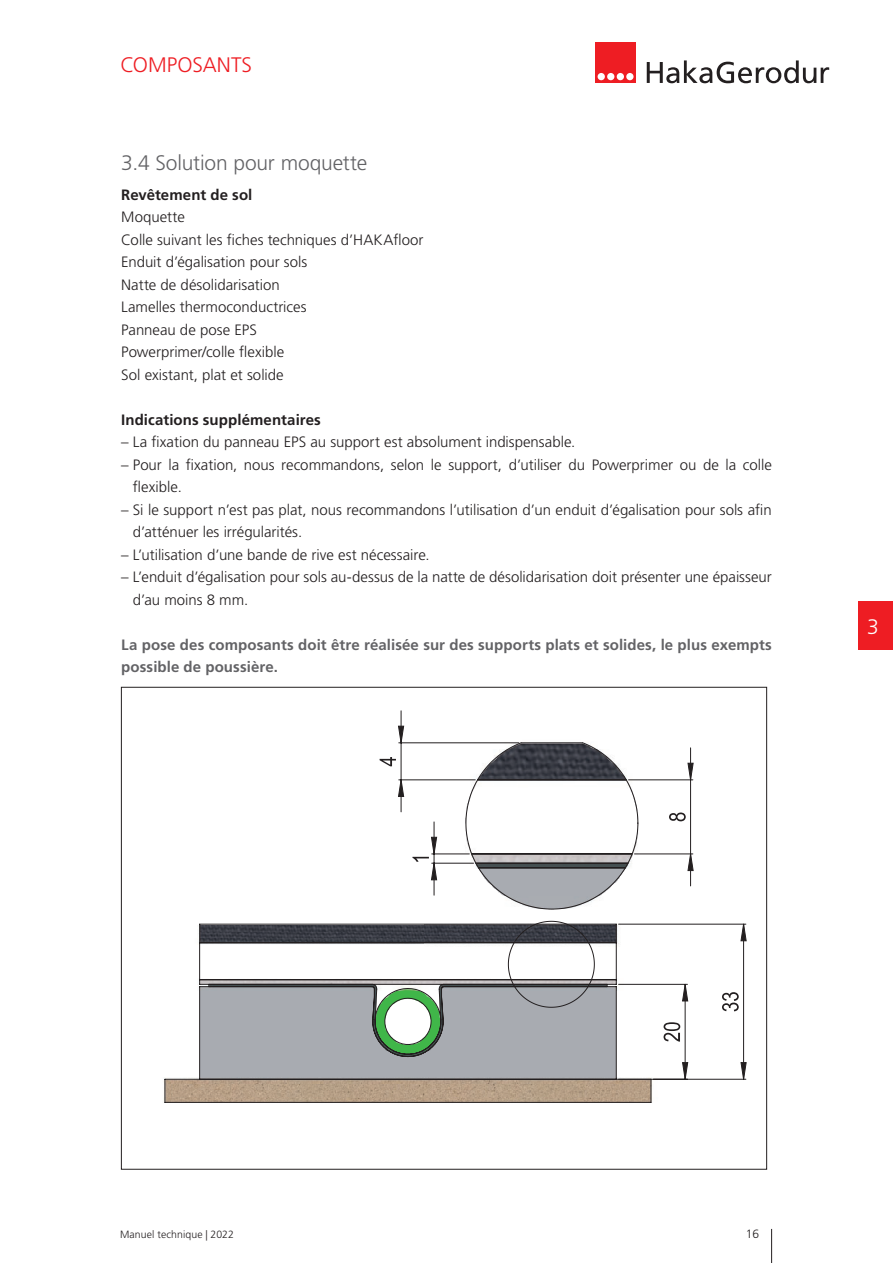
<style>
.page{position:relative;width:893px;height:1263px;background:#fff}
.page>*{position:absolute;margin:0;border:0;box-sizing:border-box;transform-origin:0 0}
.t1{font:300 21px "Frutiger LT Std";letter-spacing:-.01em;color:#636366}
.t2{font:300 21px "Frutiger LT Std";color:#ee1d23}
.t3{font:300 21px "Frutiger LT Std";color:#fff}
.t4{font:300 15px/22.5px "Frutiger LT Std";color:#231f20}
.t5{font:700 15px/22.5px "Frutiger LT Std";letter-spacing:.005em;color:#636366}
.t6{font:700 15px "Frutiger LT Std";letter-spacing:.005em;color:#231f20}
.t7{font:300 12px "Frutiger LT Std";color:#231f20}
.t8{font:300 10.5px "Frutiger LT Std";letter-spacing:.01em;color:#231f20}
</style>
<div class="page">
<hr style="left:771px;top:1229px;width:1px;height:34px;background:#231f20">
<div style="left:858px;top:602px;width:35px;height:48px;background:#ee1d23"></div>
<hr style="left:702px;top:1217px;width:65px;height:1px;background:#231f20">
<hr style="left:702px;top:1227px;width:65px;height:1px;background:#231f20">
<hr style="left:702px;top:1246px;width:65px;height:1px;background:#231f20">
<hr style="left:490px;top:1227px;width:101px;height:1px;background:#231f20">
<hr style="left:490px;top:1217px;width:101px;height:1px;background:#231f20">
<hr style="left:490px;top:1237px;width:101px;height:1px;background:#231f20">
<hr style="left:591px;top:1217px;width:111px;height:1px;background:#231f20">
<hr style="left:591px;top:1227px;width:111px;height:1px;background:#231f20">
<hr style="left:591px;top:1237px;width:111px;height:1px;background:#231f20">
<hr style="left:702px;top:1207px;width:65px;height:1px;background:#231f20">
<hr style="left:892px;top:687px;width:1px;height:482px;background:#231f20">
<hr style="left:121px;top:1262px;width:646px;height:1px;background:#231f20">
<hr style="left:480px;top:1207px;width:222px;height:1px;background:#231f20">
<svg style="left:380px;top:757px;width:16px;height:9px"></svg>
<hr style="left:619px;top:1079px;width:68px;height:1px;background:#231f20">
<hr style="left:653px;top:1079px;width:93px;height:1px;background:#231f20">
<hr style="left:401px;top:711px;width:1px;height:32px;background:#231f20">
<svg style="left:398px;top:726px;width:348px;height:353px"></svg>
<svg style="left:669px;top:763px;width:25px;height:108px"></svg>
<svg style="left:164px;top:923px;width:488px;height:180px"></svg>
<svg style="left:465px;top:742px;width:173px;height:168px"></svg>
<hr style="left:521px;top:742px;width:62px;height:1px;background:#231f20">
<hr style="left:478px;top:779px;width:148px;height:1px;background:#231f20">
<hr style="left:472px;top:853px;width:160px;height:1px;background:#231f20">
<hr style="left:476px;top:863px;width:152px;height:1px;background:#231f20">
<hr style="left:478px;top:867px;width:147px;height:1px;background:#231f20">
<div style="left:595px;top:43px;width:41px;height:40px;background:#ee1d23"></div>
<div style="left:626px;top:73px;width:8px;height:7px;background:#fff;border-radius:50%"></div>
<div style="left:598px;top:73px;width:7px;height:7px;background:#fff;border-radius:50%"></div>
<div style="left:607px;top:73px;width:7px;height:7px;background:#fff;border-radius:50%"></div>
<div style="left:617px;top:73px;width:7px;height:7px;background:#fff;border-radius:50%"></div>
<svg style="left:647px;top:60px;width:182px;height:23px"></svg>
<h1 class="t2" style="left:120px;top:53px;width:133px">COMPOSANTS</h1>
<h1 class="t1" style="left:121px;top:150px;width:248px">3.4 Solution pour moquette</h1>
<p class="t6" style="left:121px;top:185px;width:133px">Revêtement de sol</p>
<p class="t4" style="left:121px;top:206px;width:304px">Moquette<br>Colle suivant les fiches techniques d’HAKAfloor<br>Enduit d’égalisation pour sols<br>Natte de désolidarisation<br>Lamelles thermoconductrices<br>Panneau de pose EPS<br>Powerprimer/colle flexible<br>Sol existant, plat et solide</p>
<p class="t6" style="left:121px;top:410px;width:201px">Indications supplémentaires</p>
<p class="t4" style="left:121px;top:431px;width:456px">– La fixation du panneau EPS au support est absolument indispensable.</p>
<p class="t4" style="left:133px;top:453px;width:640px;text-indent:-12px">– Pour la fixation, nous recommandons, selon le support, d’utiliser du Powerprimer ou de la colle flexible.</p>
<p class="t4" style="left:133px;top:498px;width:640px;text-indent:-12px">– Si le support n’est pas plat, nous recommandons l’utilisation d’un enduit d’égalisation pour sols afin d’atténuer les irrégularités.</p>
<p class="t4" style="left:121px;top:543px;width:310px">– L’utilisation d’une bande de rive est nécessaire.</p>
<p class="t4" style="left:133px;top:566px;width:640px;text-indent:-12px">– L’enduit d’égalisation pour sols au-dessus de la natte de désolidarisation doit présenter une épaisseur d’au moins 8 mm.</p>
<p class="t5" style="left:121px;top:633px;width:652px">La pose des composants doit être réalisée sur des supports plats et solides, le plus exempts possible de poussière.</p>
<h1 class="t3" style="left:867px;top:614px;width:13px">3</h1>
<p class="t8" style="left:120px;top:1229px;width:115px">Manuel technique | 2022</p>
<p class="t7" style="left:746px;top:1227px;width:15px">16</p>
</div>
